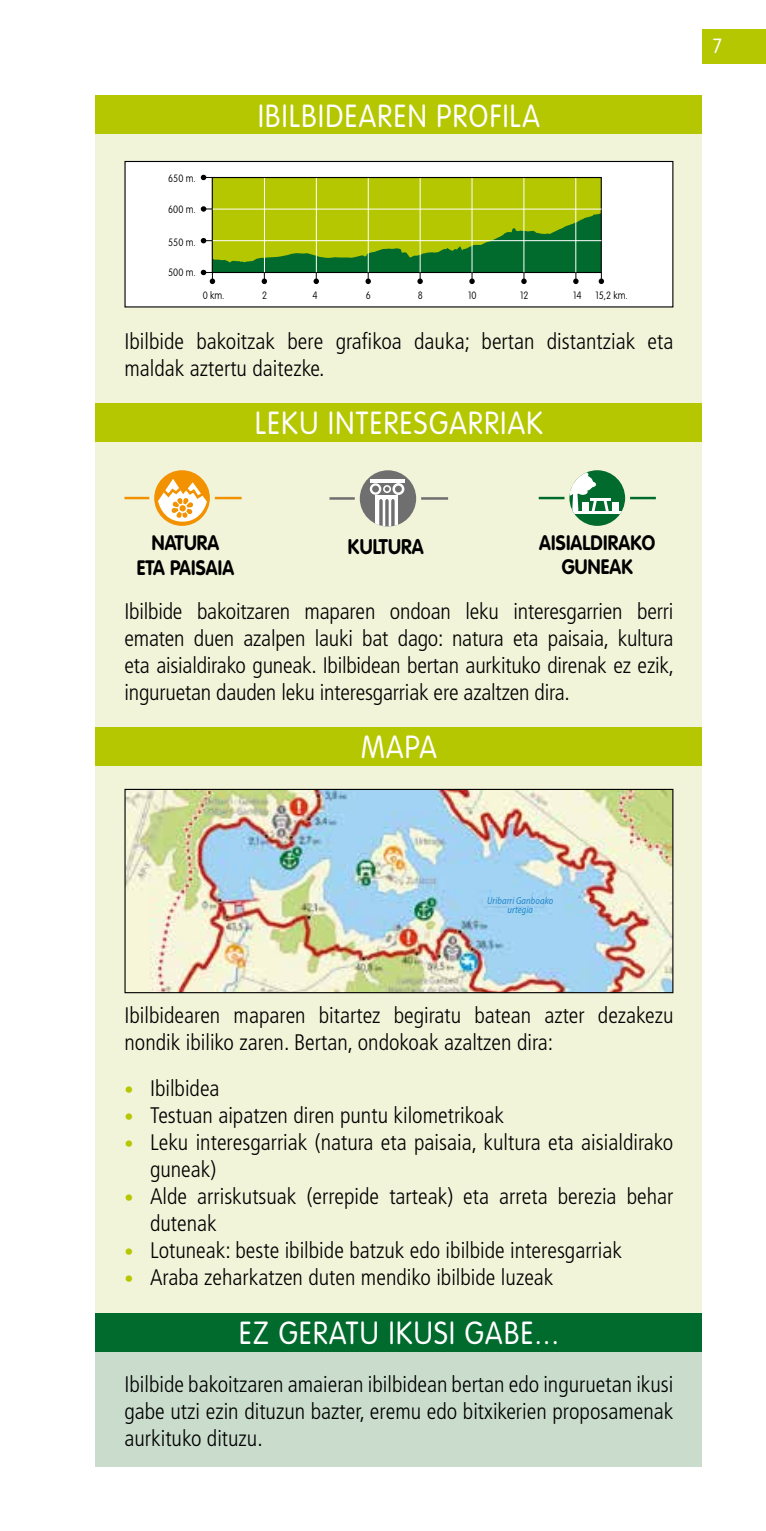
<style>
.page{position:relative;width:766px;height:1531px;background:#fff}
.page>*{position:absolute;margin:0;border:0;box-sizing:border-box;transform-origin:0 0}
.t1{font:300 31.5px "VAG Rounded";letter-spacing:.05em;color:#fff;scale:.9 1}
.t2{font:300 condensed 22.5px/27px "Frutiger";color:#000}
.t3{font:700 20.93px "VAG Rounded";letter-spacing:.01em;color:#000;scale:.9 1}
.t4{font:700 20.7px/24.8px "VAG Rounded";letter-spacing:.01em;color:#000;scale:.9 1}
.t5{font:300 20.25px "VAG Rounded";color:#fff;scale:.9 1}
.t6{font:100 10.58px "VAG Rounded";color:#000;scale:.9 1}
.t7{font:italic 10.12px/9px "Myriad Pro";letter-spacing:.015em;color:#2084c7;text-align:center;scale:.85 1}
.s1{font-family:"VAG Rounded";font-weight:700;font-stretch:normal;font-size:18px;color:#b5c700}
</style>
<div class="page">
<div style="left:702px;top:29px;width:63px;height:35px;background:#b5c700"></div>
<div style="left:96px;top:109px;width:606px;height:303px;background:#f1f4d9"></div>
<div style="left:96px;top:96px;width:606px;height:38px;background:#b5c700"></div>
<div style="left:125px;top:161px;width:547px;height:146px;background:#fff"></div>
<div style="left:124px;top:161px;width:549px;height:146px;border:1px solid #000"></div>
<div style="left:212px;top:177px;width:389px;height:95px;background:#b5c700"></div>
<div style="left:212px;top:177px;width:389px;height:96px;border:1px solid #000"></div>
<hr style="left:264px;top:178px;width:1px;height:94px;background:#fff">
<hr style="left:316px;top:178px;width:1px;height:94px;background:#fff">
<hr style="left:368px;top:178px;width:1px;height:94px;background:#fff">
<hr style="left:419px;top:178px;width:1px;height:94px;background:#fff">
<hr style="left:471px;top:178px;width:1px;height:94px;background:#fff">
<hr style="left:523px;top:178px;width:1px;height:94px;background:#fff">
<hr style="left:575px;top:178px;width:1px;height:94px;background:#fff">
<svg style="left:201px;top:175px;width:12px;height:5px"></svg>
<svg style="left:201px;top:206px;width:403px;height:78px"></svg>
<div style="left:96px;top:406px;width:606px;height:322px;background:#f1f4d9"></div>
<div style="left:96px;top:403px;width:606px;height:38px;background:#b5c700"></div>
<hr style="left:329px;top:497px;width:119px;height:3px;background:#706f6f">
<svg style="left:357px;top:468px;width:61px;height:61px;fill:#706f6f"></svg>
<svg style="left:375px;top:495px;width:23px;height:31px"></svg>
<svg style="left:379px;top:499px;width:15px;height:27px"></svg>
<hr style="left:370px;top:480px;width:35px;height:3px;background:#fff">
<svg style="left:369px;top:483px;width:12px;height:12px"></svg>
<svg style="left:383px;top:485px;width:8px;height:8px"></svg>
<svg style="left:392px;top:483px;width:12px;height:12px"></svg>
<svg style="left:395px;top:486px;width:6px;height:6px"></svg>
<div style="left:372px;top:486px;width:7px;height:6px;background:#706f6f;border-radius:50%"></div>
<svg style="left:384px;top:487px;width:5px;height:4px"></svg>
<div style="left:354px;top:465px;width:67px;height:67px;border:5px solid #f1f4d9;border-radius:50%"></div>
<hr style="left:124px;top:497px;width:117px;height:2px;background:#f39200">
<svg style="left:152px;top:468px;width:60px;height:60px"></svg>
<div style="left:149px;top:465px;width:66px;height:66px;border:5px solid #f1f4d9;border-radius:50%"></div>
<svg style="left:157px;top:479px;width:50px;height:43px;background:#f8ca83"></svg>
<hr style="left:538px;top:497px;width:117px;height:2px;background:#006b2d">
<svg style="left:566px;top:468px;width:61px;height:60px;background:#258049"></svg>
<hr style="left:570px;top:511px;width:54px;height:2px;background:#fff">
<hr style="left:590px;top:498px;width:20px;height:2px;background:#fff">
<svg style="left:591px;top:500px;width:5px;height:11px"></svg>
<svg style="left:603px;top:500px;width:5px;height:11px"></svg>
<div style="left:612px;top:502px;width:6px;height:9px;background:#fff"></div>
<div style="left:582px;top:502px;width:6px;height:9px;background:#fff"></div>
<div style="left:575px;top:475px;width:18px;height:16px;background:#fff;border-radius:50%"></div>
<div style="left:577px;top:489px;width:10px;height:6px;background:#fff;border-radius:50%"></div>
<svg style="left:570px;top:471px;width:15px;height:41px"></svg>
<div style="left:586px;top:481px;width:10px;height:6px;background:#fff;border-radius:50%"></div>
<div style="left:564px;top:465px;width:66px;height:66px;border:5px solid #f1f4d9;border-radius:50%"></div>
<div style="left:96px;top:748px;width:606px;height:575px;background:#f1f4d9"></div>
<div style="left:96px;top:727px;width:606px;height:38px;background:#b5c700"></div>
<img style="left:126px;top:791px;width:545px;height:200px">
<div style="left:124px;top:789px;width:549px;height:204px;border:1px solid #000"></div>
<div style="left:96px;top:1333px;width:606px;height:134px;background:#caddcd"></div>
<div style="left:96px;top:1313px;width:606px;height:38px;background:#006b2d"></div>
<svg style="left:482px;top:888px;width:61px;height:19px"></svg>
<h1 class="t1" style="left:258px;top:98px;width:314px">IBILBIDEAREN PROFILA</h1>
<p class="t6" style="left:168px;top:172px;width:32px">650 m.</p>
<p class="t6" style="left:168px;top:203px;width:32px">600 m.</p>
<p class="t6" style="left:168px;top:236px;width:32px">550 m.</p>
<p class="t6" style="left:168px;top:267px;width:32px">500 m.</p>
<p class="t6" style="left:203px;top:289px;width:26px">0 km.</p>
<p class="t6" style="left:262px;top:289px;width:7px">2</p>
<p class="t6" style="left:312px;top:289px;width:7px">4</p>
<p class="t6" style="left:366px;top:289px;width:7px">6</p>
<p class="t6" style="left:417px;top:289px;width:7px">8</p>
<p class="t6" style="left:468px;top:289px;width:11px">10</p>
<p class="t6" style="left:520px;top:289px;width:11px">12</p>
<p class="t6" style="left:573px;top:289px;width:11px">14</p>
<p class="t6" style="left:595px;top:289px;width:37px">15,2 km.</p>
<p class="t2" style="left:124px;top:328px;width:550px">Ibilbide bakoitzak bere grafikoa dauka; bertan distantziak eta maldak aztertu daitezke.</p>
<h1 class="t1" style="left:255px;top:405px;width:321px">LE KU INTERESGARRIAK</h1>
<p class="t4" style="left:539px;top:530px;width:11px">AISIAL</p>
<p class="t4" style="left:561px;top:530px;width:105px;text-indent:29px">DIRAKO<br>GUNEAK</p>
<p class="t4" style="left:152px;top:530px;width:63px">NATURA</p>
<p class="t3" style="left:348px;top:534px;width:73px">KULTURA</p>
<p class="t4" style="left:137px;top:555px;width:59px">ETA PAISAIA</p>
<p class="t2" style="left:124px;top:597px;width:551px;text-align:justify">Ibilbide bakoitzaren maparen ondoan leku interesgarrien berri ematen duen azalpen lauki bat dago: natura eta paisaia, kultura eta aisialdirako guneak. Ibilbidean bertan aurkituko direnak ez ezik, inguruetan dauden leku interesgarriak ere azaltzen dira.</p>
<h1 class="t1" style="left:361px;top:729px;width:86px">MAPA</h1>
<p class="t5" style="left:712px;top:35px;width:12px">7</p>
<p class="t7" style="left:487px;top:896px;width:79px">Uribarri Ganboako urtegia</p>
<p class="t2" style="left:124px;top:1002px;width:550px">Ibilbidearen maparen bitartez begiratu batean azter dezakezu nondik ibiliko zaren. Bertan, ondokoak azaltzen dira:</p>
<p class="t2" style="left:124px;top:1075px;width:97px"><span class="s1">•</span> Ibilbidea</p>
<p class="t2" style="left:124px;top:1102px;width:381px"><span class="s1">•</span> Testuan aipatzen diren puntu kilometrikoak</p>
<p class="t2" style="left:150px;top:1129px;width:524px;text-indent:-26px"><span class="s1">•</span> Leku interesgarriak (natura eta paisaia, kultura eta aisialdirako guneak)</p>
<p class="t2" style="left:150px;top:1183px;width:524px;text-indent:-26px"><span class="s1">•</span> Alde arriskutsuak (errepide tarteak) eta arreta berezia behar dutenak</p>
<p class="t2" style="left:124px;top:1237px;width:499px"><span class="s1">•</span> Lotuneak: beste ibilbide batzuk edo ibilbide interesgarriak</p>
<p class="t2" style="left:124px;top:1264px;width:430px"><span class="s1">•</span> Araba zeharkatzen duten mendiko ibilbide luzeak</p>
<h1 class="t1" style="left:239px;top:1315px;width:357px">EZ GERATU IKUSI GABE...</h1>
<p class="t2" style="left:124px;top:1370px;width:550px;text-align:justify">Ibilbide bakoitzaren amaieran ibilbidean bertan edo inguruetan ikusi gabe utzi ezin dituzun bazter, eremu edo bitxikerien proposamenak aurkituko dituzu.</p>
</div>
